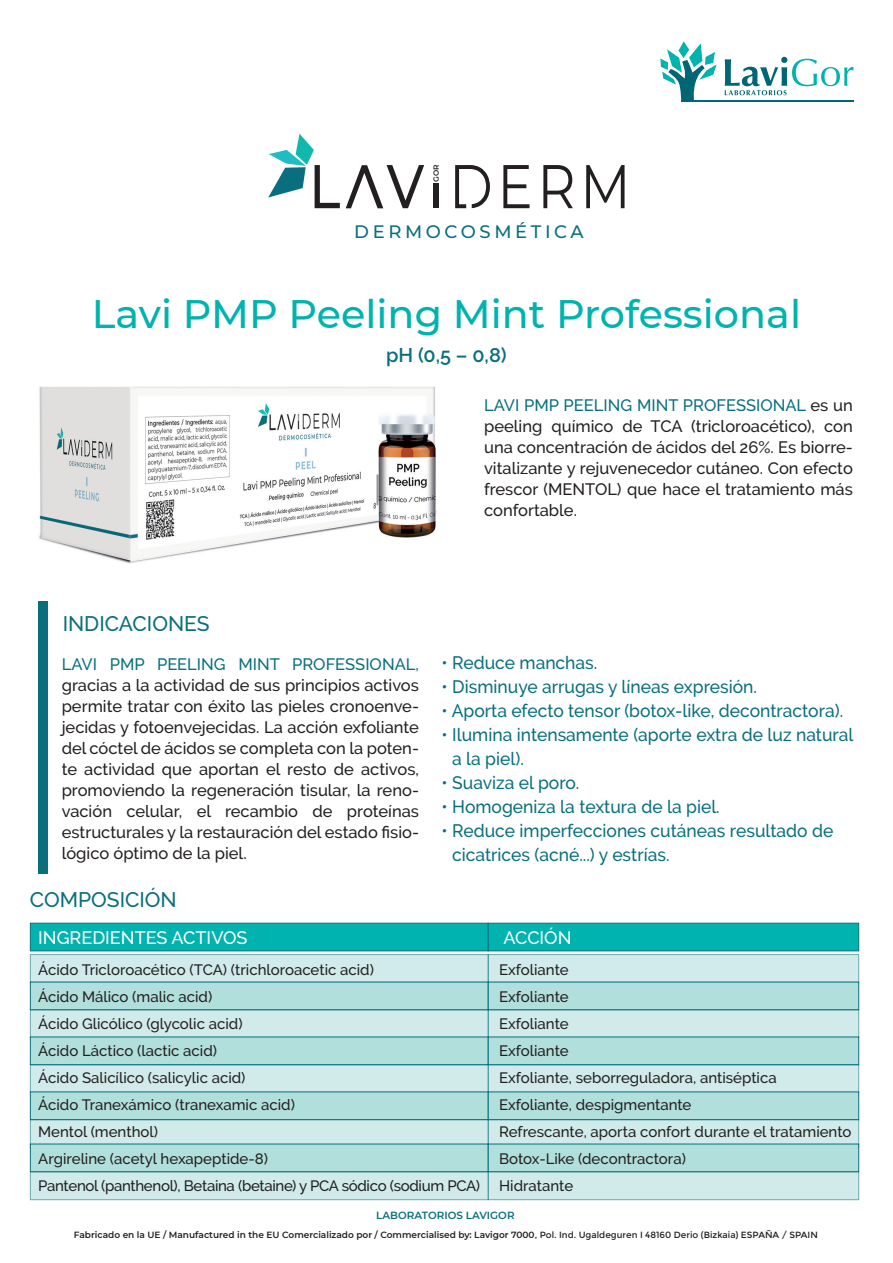
<style>
.page{position:relative;width:893px;height:1263px;background:#fff}
.page>*{position:absolute;margin:0;border:0;box-sizing:border-box;transform-origin:0 0}
.t1{font:500 39.75px "Montserrat";color:#00b3ae}
.t2{font:500 21px "Raleway";color:#096f7e}
.t3{font:600 19.8px "Raleway";color:#096f7e}
.t4{font:500 18px/24px "Raleway";color:#096f7e}
.t5{font:500 18px "Raleway";color:#fff}
.t6{font:500 18px "Montserrat";letter-spacing:.2em;color:#096f7e}
.t7{font:500 16.5px/21px "Raleway";color:#231f20;text-align:justify}
.t8{font:500 16.5px "Raleway";color:#096f7e}
.t9{font:500 15px/27px "Raleway";color:#231f20}
.t10{font:600 10.35px "Montserrat";color:#096f7e}
.t11{font:600 9px "Montserrat";color:#231f20}
.t12{font:600 7.5px "Montserrat";color:#231f20}
.s1{color:#096f7e}
.s2{font-weight:400}
</style>
<div class="page">
<svg style="left:725px;top:57px;width:129px;height:38px"></svg>
<svg style="left:660px;top:41px;width:56px;height:59px"></svg>
<hr style="left:681px;top:100px;width:173px;height:1px;background:#006673">
<svg style="left:268px;top:134px;width:72px;height:74px"></svg>
<svg style="left:346px;top:165px;width:78px;height:43px"></svg>
<div style="left:434px;top:183px;width:5px;height:25px;background:#231f20"></div>
<svg style="left:503px;top:165px;width:26px;height:43px"></svg>
<svg style="left:543px;top:165px;width:30px;height:43px"></svg>
<svg style="left:586px;top:165px;width:38px;height:43px"></svg>
<svg style="left:455px;top:165px;width:35px;height:43px"></svg>
<div style="left:38px;top:601px;width:10px;height:272px;background:#096f7e"></div>
<div style="left:30px;top:923px;width:459px;height:28px;background:#00b3ae;border:1px solid #096f7e"></div>
<div style="left:488px;top:923px;width:371px;height:28px;background:#00b3ae;border:1px solid #096f7e"></div>
<div style="left:30px;top:954px;width:459px;height:29px;background:#d0ebea"></div>
<div style="left:488px;top:954px;width:371px;height:29px;background:#d0ebea"></div>
<div style="left:30px;top:982px;width:459px;height:28px;background:#b1dfdc;border:1px solid #096f7e"></div>
<div style="left:488px;top:982px;width:371px;height:28px;background:#b1dfdc;border:1px solid #096f7e"></div>
<div style="left:30px;top:1010px;width:459px;height:28px;background:#d0ebea"></div>
<div style="left:488px;top:1010px;width:371px;height:28px;background:#d0ebea"></div>
<div style="left:30px;top:1036px;width:459px;height:29px;background:#b1dfdc"></div>
<div style="left:488px;top:1036px;width:371px;height:29px;background:#b1dfdc"></div>
<div style="left:30px;top:1064px;width:459px;height:29px;background:#d0ebea;border:1px solid #096f7e"></div>
<div style="left:488px;top:1064px;width:371px;height:29px;background:#d0ebea;border:1px solid #096f7e"></div>
<div style="left:30px;top:1091px;width:459px;height:29px;background:#b1dfdc"></div>
<div style="left:488px;top:1091px;width:371px;height:29px;background:#b1dfdc"></div>
<div style="left:30px;top:1119px;width:459px;height:29px;background:#d0ebea;border:1px solid #096f7e"></div>
<div style="left:488px;top:1119px;width:371px;height:29px;background:#d0ebea;border:1px solid #096f7e"></div>
<div style="left:30px;top:1144px;width:459px;height:28px;background:#b1dfdc"></div>
<div style="left:488px;top:1144px;width:371px;height:28px;background:#b1dfdc"></div>
<div style="left:30px;top:1171px;width:459px;height:29px;background:#d0ebea;border:1px solid #096f7e"></div>
<div style="left:488px;top:1171px;width:371px;height:29px;background:#d0ebea;border:1px solid #096f7e"></div>
<img style="left:39px;top:387px;width:398px;height:176px">
<p class="t12" style="left:431px;top:182px;width:19px;rotate:-90deg">GOR</p>
<p class="t6" style="left:354px;top:219px;width:231px">DERMOCOSMÉTICA</p>
<h1 class="t1" style="left:92px;top:286px;width:711px">Lavi PMP Peeling Mint Professional</h1>
<p class="t3" style="left:386px;top:344px;width:122px">pH (0,5 – 0,8)</p>
<p class="t2" style="left:63px;top:611px;width:149px">INDICACIONES</p>
<p class="t7" style="left:484px;top:395px;width:370px"><span class="s1">LAVI PMP PEELING MINT PROFESSIONAL</span> es un peeling químico de TCA (tricloroacético), con una concentración de ácidos del 26%. Es biorre&shy;vitalizante y rejuvenecedor cutáneo. Con efecto frescor (MENTOL) que hace el tratamiento más confortable.</p>
<p class="t4" style="left:442px;top:650px;width:157px">• Reduce manchas.</p>
<p class="t4" style="left:442px;top:674px;width:317px">• Disminuye arrugas y líneas expresión.</p>
<p class="t4" style="left:442px;top:698px;width:403px">• Aporta efecto tensor (botox-like, decontractora).</p>
<p class="t4" style="left:452px;top:722px;width:403px;text-indent:-11px">• Ilumina intensamente (aporte extra de luz natural a la piel).</p>
<p class="t4" style="left:442px;top:770px;width:139px">• Suaviza el poro.</p>
<p class="t4" style="left:442px;top:794px;width:280px">• Homogeniza la textura de la piel.</p>
<p class="t4" style="left:452px;top:818px;width:383px;text-indent:-11px">• Reduce imperfecciones cutáneas resultado de cicatrices (acné...) y estrías.</p>
<p class="t8" style="left:62px;top:654px;width:359px">LAVI PMP PEELING MINT PROFESSIONAL,</p>
<p class="t7" style="left:62px;top:674px;width:359px">gracias a la actividad de sus principios activos permite tratar con éxito las pieles cronoenve&shy;jecidas y fotoenvejecidas. La acción exfoliante del cóctel de ácidos se completa con la poten&shy;te actividad que aportan el resto de activos, promoviendo la regeneración tisular, la reno&shy;vación celular, el recambio de proteínas estructurales y la restauración del estado fisio&shy;lógico óptimo de la piel.</p>
<p class="t2" style="left:30px;top:887px;width:148px">COMPOSICIÓN</p>
<p class="t5" style="left:38px;top:927px;width:211px">INGREDIENTES ACTIVOS</p>
<p class="t5" style="left:503px;top:927px;width:70px">ACCIÓN</p>
<p class="t9" style="left:38px;top:956px;width:443px">Ácido Tricloroacético (TCA) (trichloroacetic acid)<br>Ácido Málico (malic acid)<br>Ácido Glicólico (glycolic acid)<br>Ácido Láctico (lactic acid)<br>Ácido Salicílico (salicylic acid)<br>Ácido Tranexámico (tranexamic acid)<br>Mentol (menthol)<br>Argireline (acetyl hexapeptide-8)<br>Pantenol (panthenol), Betaina (betaine) y PCA sódico (sodium PCA)</p>
<p class="t9" style="left:499px;top:956px;width:354px">Exfoliante<br>Exfoliante<br>Exfoliante<br>Exfoliante<br>Exfoliante, seborreguladora, antiséptica<br>Exfoliante, despigmentante<br>Refrescante, aporta confort durante el tratamiento<br>Botox-Like (decontractora)<br>Hidratante</p>
<p class="t10" style="left:376px;top:1208px;width:140px">LABORATORIOS LAVIGOR</p>
<p class="t11" style="left:74px;top:1228px;width:745px">Fabricado en la UE / Manufactured in the EU Comercializado por / Commercialised by: Lavigor 7000<span class="s2">, Pol. Ind. Ugaldeguren I 48160 Derio (Bizkaia) ESPAÑA / SPAIN</span></p>
</div>
